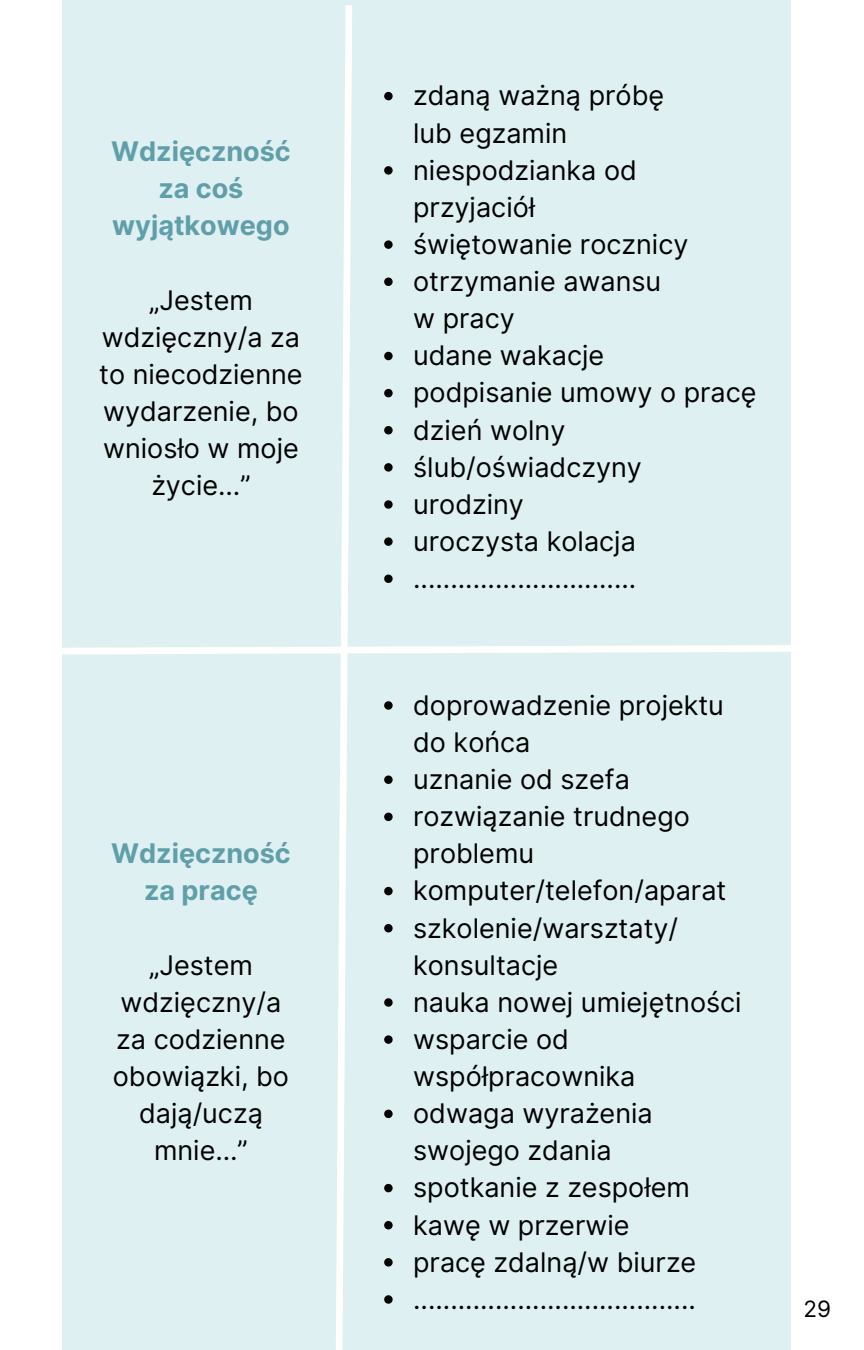
<style>
.page{position:relative;width:864px;height:1350px;background:#fff}
.page>*{position:absolute;margin:0;border:0;box-sizing:border-box;transform-origin:0 0}
.t1{font:27px/37.1px "Inter";color:#000;text-align:center}
.t2{font:700 27px/37.1px "Inter";color:#609fa9;text-align:center}
.t3{font:22.5px "Inter";color:#000}
</style>
<div class="page">
<div style="left:62px;top:0;width:729px;height:1350px;background:#def0f2"></div>
<p class="t2" style="left:111px;top:133px;width:181px">Wdzięczność za coś wyjątkowego</p>
<p class="t1" style="left:99px;top:281px;width:205px">„Jestem wdzięczny/a za to niecodzienne wydarzenie, bo wniosło w moje życie…”</p>
<p class="t2" style="left:111px;top:835px;width:181px">Wdzięczność za pracę</p>
<p class="t1" style="left:113px;top:946px;width:178px">„Jestem wdzięczny/a za codzienne obowiązki, bo dają/uczą mnie…”</p>
<p class="t1" style="left:413px;top:77px;width:345px;text-align:left">zdaną ważną próbę<br>lub egzamin niespodzianka od przyjaciół<br>świętowanie rocznicy otrzymanie awansu<br>w pracy<br>udane wakacje<br>podpisanie umowy o pracę dzień wolny ślub/oświadczyny urodziny<br>uroczysta kolacja ..............................</p>
<p class="t1" style="left:413px;top:686px;width:330px;text-align:left">doprowadzenie projektu do końca<br>uznanie od szefa rozwiązanie trudnego problemu komputer/telefon/aparat szkolenie/warsztaty/ konsultacje<br>nauka nowej umiejętności wsparcie od współpracownika odwaga wyrażenia swojego zdania spotkanie z zespołem kawę w przerwie<br>pracę zdalną/w biurze ......................................</p>
<p class="t3" style="left:803px;top:1295px;width:29px">29</p>
</div>
